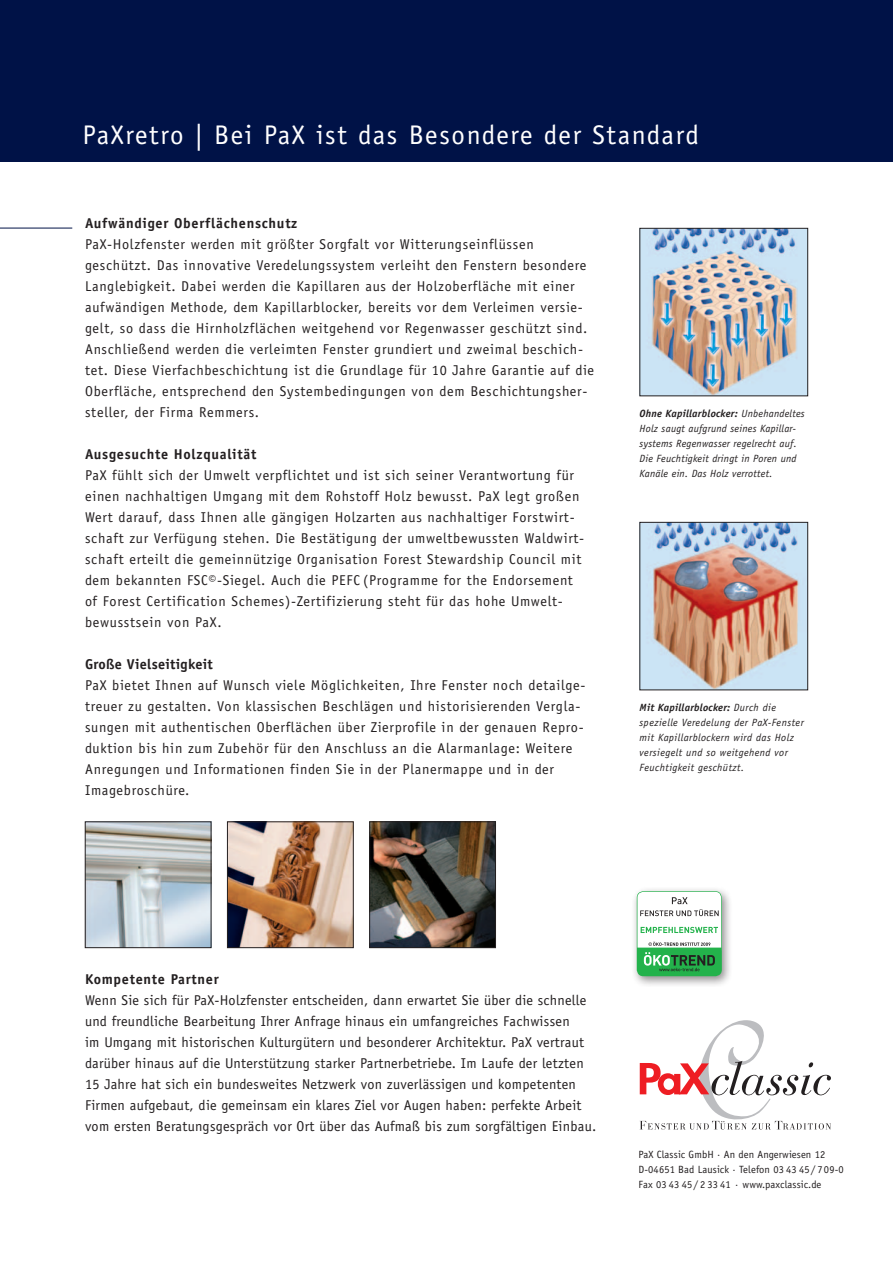
<style>
.page{position:relative;width:893px;height:1263px;background:#fff}
.page>*{position:absolute;margin:0;border:0;box-sizing:border-box;transform-origin:0 0}
.t1{font:27px "Officina Sans";letter-spacing:.06em;color:#fff}
.t2{font:14.25px/21px "Officina Sans";letter-spacing:.05em;color:#231f20}
.t3{font:14.25px/21px "Officina Sans";letter-spacing:.02em;color:#231f20}
.t4{font:700 14.25px "Officina Sans";letter-spacing:.05em;color:#231f20}
.t5{font:700 14.25px "Officina Sans";letter-spacing:.02em;color:#231f20}
.t6{font:italic 10.5px/15px "Officina Sans";letter-spacing:.02em;color:#231f20}
.t7{font:italic 10.5px/15px "Officina Sans";letter-spacing:.04em;color:#231f20}
.t8{font:10.5px/15px "Officina Sans";letter-spacing:.01em;color:#231f20}
.s1{font-weight:700}
</style>
<div class="page">
<div style="left:0;top:0;width:893px;height:162px;background:#001247"></div>
<img style="left:642px;top:230px;width:164px;height:164px">
<div style="left:640px;top:228px;width:168px;height:168px;border:1px solid #231f20"></div>
<img style="left:642px;top:524px;width:164px;height:164px">
<div style="left:640px;top:522px;width:168px;height:168px;border:1px solid #231f20"></div>
<img style="left:87px;top:823px;width:122px;height:123px">
<div style="left:85px;top:821px;width:126px;height:127px;border:1px solid #231f20"></div>
<img style="left:229px;top:823px;width:122px;height:123px">
<div style="left:227px;top:821px;width:126px;height:127px;border:1px solid #231f20"></div>
<img style="left:371px;top:823px;width:123px;height:123px">
<div style="left:369px;top:821px;width:127px;height:127px;border:1px solid #231f20"></div>
<svg style="left:640px;top:1020px;width:191px;height:109px"></svg>
<div style="left:631px;top:885px;width:102px;height:102px;background:#231f20;opacity:.5"></div>
<svg style="left:637px;top:891px;width:85px;height:85px"></svg>
<hr style="left:0;top:228px;width:72px;height:1px;background:#001247">
<h1 class="t1" style="left:83px;top:119px;width:618px">PaXretro | Bei PaX ist das Besondere der Standard</h1>
<p class="t4" style="left:85px;top:214px;width:214px">Aufwändiger Oberflächenschutz</p>
<p class="t2" style="left:85px;top:234px;width:511px">PaX-Holzfenster werden mit größter Sorgfalt vor Witterungseinflüssen geschützt. Das innovative Veredelungssystem verleiht den Fenstern besondere Langlebigkeit. Dabei werden die Kapillaren aus der Holzoberfläche mit einer aufwändigen Methode, dem Kapillarblocker, bereits vor dem Verleimen versie&shy;gelt, so dass die Hirnholzflächen weitgehend vor Regenwasser geschützt sind.<br>Anschließend werden die verleimten Fenster grundiert und zweimal beschich&shy;tet. Diese Vierfachbeschichtung ist die Grundlage für 10 Jahre Garantie auf die Oberfläche, entsprechend den Systembedingungen von dem Beschichtungsher&shy;steller, der Firma Remmers.</p>
<p class="t4" style="left:85px;top:445px;width:173px">Ausgesuchte Holzqualität</p>
<p class="t2" style="left:85px;top:465px;width:501px">PaX fühlt sich der Umwelt verpflichtet und ist sich seiner Verantwortung für einen nachhaltigen Umgang mit dem Rohstoff Holz bewusst. PaX legt großen Wert darauf, dass Ihnen alle gängigen Holzarten aus nachhaltiger Forstwirt&shy;schaft zur Verfügung stehen. Die Bestätigung der umweltbewussten Waldwirt&shy;schaft erteilt die gemeinnützige Organisation Forest Stewardship Council mit dem bekannten FSC©-Siegel. Auch die PEFC (Programme for the Endorsement of Forest Certification Schemes)-Zertifizierung steht für das hohe Umwelt&shy;bewusstsein von PaX.</p>
<p class="t5" style="left:85px;top:655px;width:129px">Große Vielseitigkeit</p>
<p class="t2" style="left:85px;top:675px;width:502px">PaX bietet Ihnen auf Wunsch viele Möglichkeiten, Ihre Fenster noch detailge&shy;treuer zu gestalten. Von klassischen Beschlägen und historisierenden Vergla&shy;sungen mit authentischen Oberflächen über Zierprofile in der genauen Repro&shy;duktion bis hin zum Zubehör für den Anschluss an die Alarmanlage: Weitere Anregungen und Informationen finden Sie in der Planermappe und in der Imagebroschüre.</p>
<p class="t6" style="left:640px;top:406px;width:167px"><span class="s1">Ohne Kapillarblocker:</span> Unbehandeltes Holz saugt aufgrund seines Kapillar&shy;systems Regenwasser regelrecht auf.<br>Die Feuchtigkeit dringt in Poren und Kanäle ein. Das Holz verrottet.</p>
<p class="t7" style="left:640px;top:700px;width:166px"><span class="s1">Mit Kapillarblocker:</span> Durch die spezielle Veredelung der PaX-Fenster mit Kapillarblockern wird das Holz versiegelt und so weitgehend vor Feuchtigkeit geschützt.</p>
<p class="t4" style="left:85px;top:970px;width:135px">Kompetente Partner</p>
<p class="t3" style="left:85px;top:990px;width:513px">Wenn Sie sich für PaX-Holzfenster entscheiden, dann erwartet Sie über die schnelle und freundliche Bearbeitung Ihrer Anfrage hinaus ein umfangreiches Fachwissen<br>im Umgang mit historischen Kulturgütern und besonderer Architektur. PaX vertraut darüber hinaus auf die Unterstützung starker Partnerbetriebe. Im Laufe der letzten 15 Jahre hat sich ein bundesweites Netzwerk von zuverlässigen und kompetenten Firmen aufgebaut, die gemeinsam ein klares Ziel vor Augen haben: perfekte Arbeit vom ersten Beratungsgespräch vor Ort über das Aufmaß bis zum sorgfältigen Einbau.</p>
<p class="t8" style="left:638px;top:1147px;width:207px">PaX Classic GmbH · An den Angerwiesen 12<br>D-04651 Bad Lausick · Telefon 03 43 45 / 709-0<br>Fax 03 43 45 / 2 33 41 · www.paxclassic.de</p>
</div>
